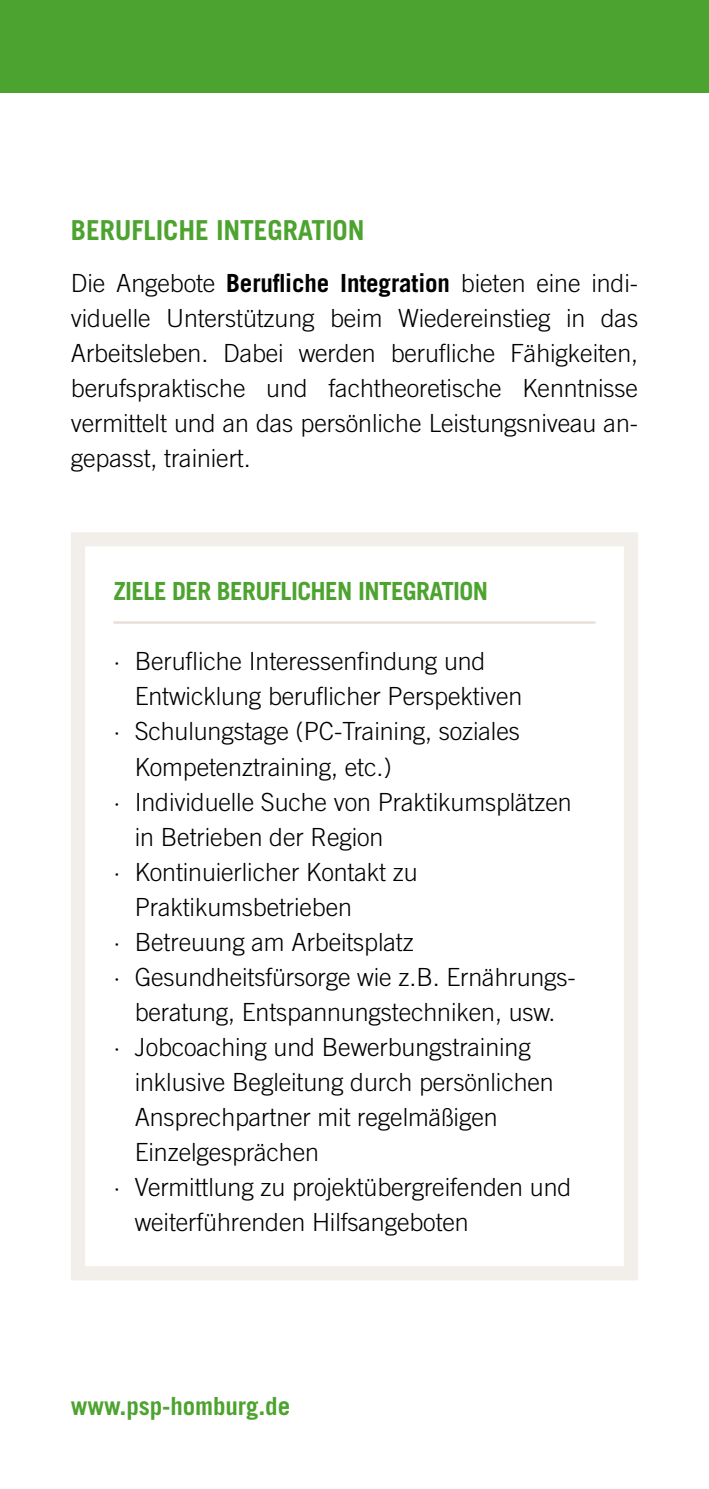
<style>
.page{position:relative;width:709px;height:1489px;background:#fff}
.page>*{position:absolute;margin:0;border:0;box-sizing:border-box;transform-origin:0 0}
.t1{font:700 27.5px "Trade Gothic LT Std";letter-spacing:-.005em;color:#4da32f}
.t2{font:300 25px/35px "Trade Gothic LT Std";letter-spacing:-.005em;color:#000;text-align:justify}
.t3{font:700 25px "Trade Gothic LT Std";letter-spacing:-.025em;color:#4da32f}
.t4{font:700 25px "Trade Gothic LT Std";letter-spacing:-.005em;color:#4da32f}
.s1{font-weight:700}
</style>
<div class="page">
<hr style="left:113px;top:621px;width:482px;height:2px;background:#e7e0da">
<div style="left:71px;top:532px;width:567px;height:748px;border:14px solid #f2efea"></div>
<div style="left:0;top:0;width:709px;height:92px;background:#4da32f"></div>
<p class="t1" style="left:71px;top:213px;width:295px">BERUFLICHE INTEGRATION</p>
<p class="t2" style="left:71px;top:265px;width:568px">Die Angebote <span class="s1">Berufliche Integration</span> bieten eine indi&shy;viduelle Unterstützung beim Wiedereinstieg in das Arbeitsleben. Dabei werden berufliche Fähigkeiten, berufspraktische und fachtheoretische Kenntnisse vermittelt und an das persönliche Leistungsniveau an&shy;gepasst, trainiert.</p>
<p class="t3" style="left:113px;top:575px;width:376px">ZIELE DER BERUFLICHEN INTEGRATION</p>
<p class="t2" style="left:113px;top:643px;width:373px">· Berufliche Interessenfindung und</p>
<p class="t2" style="left:135px;top:678px;width:389px">Entwicklung beruflicher Perspektiven</p>
<p class="t2" style="left:113px;top:713px;width:408px">· Schulungstage (PC-Training, soziales</p>
<p class="t2" style="left:135px;top:748px;width:258px">Kompetenztraining, etc.)</p>
<p class="t2" style="left:113px;top:783px;width:460px">· Individuelle Suche von Praktikumsplätzen</p>
<p class="t2" style="left:135px;top:818px;width:250px">in Betrieben der Region</p>
<p class="t2" style="left:113px;top:853px;width:306px">· Kontinuierlicher Kontakt zu</p>
<p class="t2" style="left:135px;top:888px;width:219px">Praktikumsbetrieben</p>
<p class="t2" style="left:113px;top:923px;width:302px">· Betreuung am Arbeitsplatz</p>
<p class="t2" style="left:113px;top:958px;width:464px">· Gesundheitsfürsorge wie z.B. Ernährungs-</p>
<p class="t2" style="left:135px;top:993px;width:422px">beratung, Entspannungstechniken, usw.</p>
<p class="t2" style="left:113px;top:1028px;width:419px">· Jobcoaching und Bewerbungstraining</p>
<p class="t2" style="left:135px;top:1063px;width:420px">inklusive Begleitung durch persönlichen</p>
<p class="t2" style="left:135px;top:1098px;width:364px">Ansprechpartner mit regelmäßigen</p>
<p class="t2" style="left:135px;top:1133px;width:186px">Einzelgesprächen</p>
<p class="t2" style="left:113px;top:1168px;width:459px">· Vermittlung zu projektübergreifenden und</p>
<p class="t2" style="left:135px;top:1203px;width:335px">weiterführenden Hilfsangeboten</p>
<p class="t4" style="left:71px;top:1390px;width:221px">www.psp-homburg.de</p>
</div>
